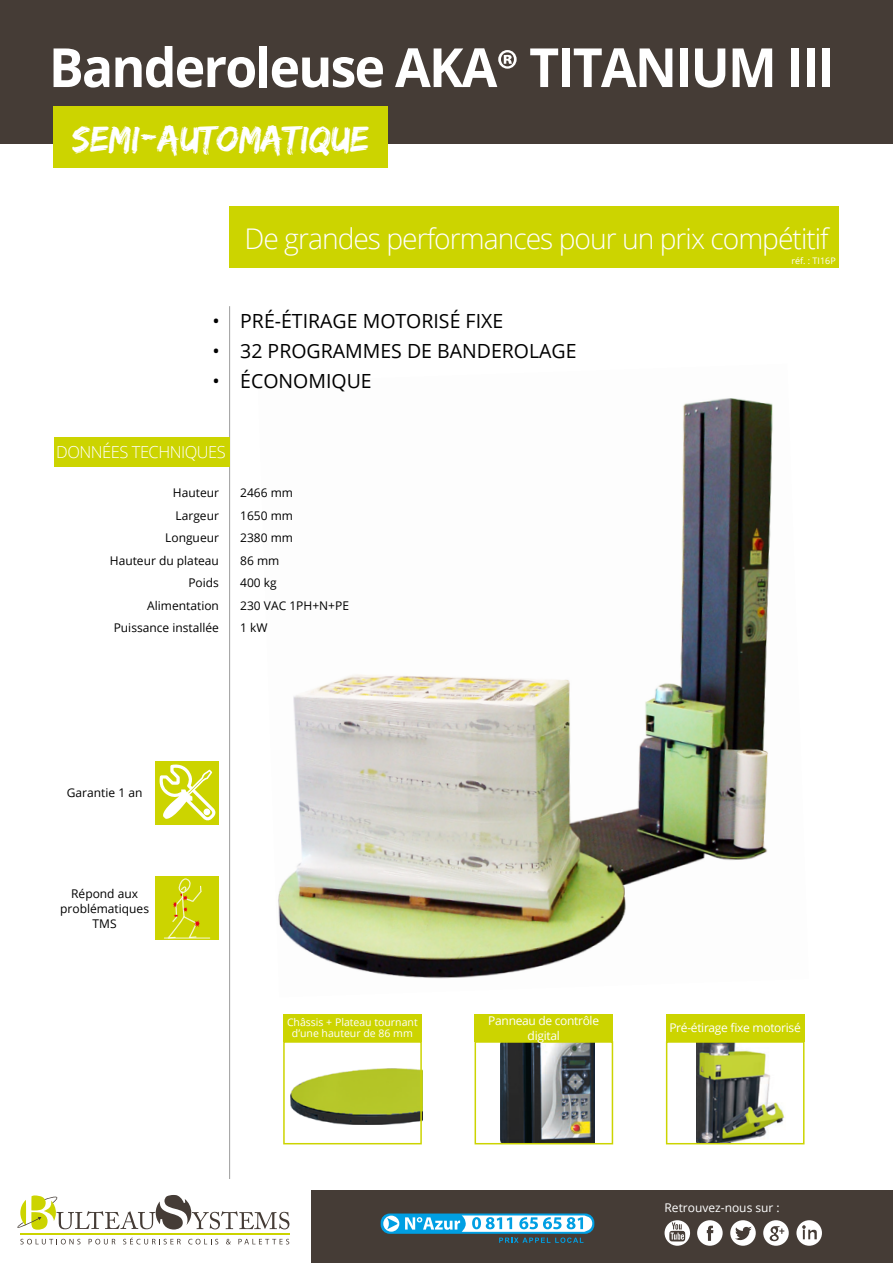
<style>
.page{position:relative;width:893px;height:1263px;background:#fff}
.page>*{position:absolute;margin:0;border:0;box-sizing:border-box;transform-origin:0 0}
.t1{font:700 54px "Open Sans";letter-spacing:-.035em;color:#fff;scale:.96 1}
.t2{font:37.5px "Edo";color:#fff}
.t3{font:300 28.5px "Open Sans";letter-spacing:-.035em;color:#fff}
.t4{font:19.5px "Open Sans";color:#000}
.t5{font:300 16.5px "Open Sans";letter-spacing:-.03em;color:#fff}
.t6{font:12px/22.5px "Open Sans";color:#000;text-align:center}
.t7{font:12px/14.4px "Open Sans";letter-spacing:-.025em;color:#fff;text-align:center}
.t8{font:12px "Open Sans";color:#fff}
.t9{font:10.5px/10.5px "Open Sans";color:#fff;text-align:center}
.t10{font:9px "Open Sans";color:#fff}
.s1{font-family:"Myriad Pro"}
</style>
<div class="page">
<div style="left:0;top:0;width:893px;height:144px;background:#453c36"></div>
<div style="left:230px;top:206px;width:609px;height:62px;background:#ccd400"></div>
<hr style="left:229px;top:306px;width:1px;height:873px;background:#9d9d9c">
<div style="left:54px;top:437px;width:176px;height:30px;background:#ccd400"></div>
<svg style="left:20px;top:1239px;width:61px;height:5px"></svg>
<svg style="left:89px;top:1239px;width:26px;height:5px"></svg>
<svg style="left:123px;top:1237px;width:58px;height:7px"></svg>
<svg style="left:188px;top:1239px;width:30px;height:5px"></svg>
<svg style="left:226px;top:1239px;width:5px;height:5px"></svg>
<svg style="left:238px;top:1239px;width:51px;height:5px"></svg>
<hr style="left:20px;top:1233px;width:269px;height:2px;background:#ccd400">
<svg style="left:17px;top:1195px;width:272px;height:35px"></svg>
<div style="left:311px;top:1189px;width:582px;height:74px;background:#453c36"></div>
<div style="left:381px;top:1213px;width:213px;height:21px;background:#009fe3;border-radius:9px"></div>
<svg style="left:383px;top:1215px;width:16px;height:17px"></svg>
<svg style="left:387px;top:1217px;width:10px;height:12px"></svg>
<svg style="left:405px;top:1215px;width:187px;height:28px"></svg>
<div style="left:697px;top:1220px;width:26px;height:26px;background:#fff;border-radius:50%"></div>
<svg style="left:707px;top:1226px;width:6px;height:15px"></svg>
<svg style="left:763px;top:1220px;width:26px;height:26px"></svg>
<svg style="left:770px;top:1226px;width:14px;height:15px"></svg>
<div style="left:796px;top:1220px;width:26px;height:26px;background:#fff;border-radius:50%"></div>
<svg style="left:802px;top:1225px;width:15px;height:14px"></svg>
<svg style="left:730px;top:1220px;width:26px;height:26px"></svg>
<svg style="left:735px;top:1226px;width:16px;height:15px"></svg>
<svg style="left:665px;top:1220px;width:25px;height:26px"></svg>
<svg style="left:669px;top:1222px;width:16px;height:19px"></svg>
<div style="left:53px;top:106px;width:335px;height:62px;background:#ccd400"></div>
<img style="left:278px;top:398px;width:495px;height:581px">
<img style="left:291px;top:1069px;width:128px;height:55px">
<div style="left:283px;top:1041px;width:139px;height:103px;border:2px solid #ccd400"></div>
<div style="left:283px;top:1014px;width:139px;height:27px;background:#ccd400"></div>
<svg style="left:594px;top:1112px;width:1px;height:21px"></svg>
<img style="left:501px;top:1044px;width:93px;height:97px">
<div style="left:475px;top:1041px;width:138px;height:103px;border:2px solid #ccd400"></div>
<div style="left:475px;top:1014px;width:138px;height:27px;background:#ccd400"></div>
<img style="left:696px;top:1044px;width:89px;height:97px">
<div style="left:666px;top:1041px;width:138px;height:103px;border:2px solid #ccd400"></div>
<div style="left:666px;top:1014px;width:138px;height:27px;background:#ccd400"></div>
<div style="left:155px;top:761px;width:64px;height:63px;background:#ccd400"></div>
<svg style="left:160px;top:764px;width:56px;height:57px"></svg>
<div style="left:204px;top:808px;width:6px;height:7px;background:#fff;border-radius:50%"></div>
<div style="left:155px;top:876px;width:64px;height:64px;background:#ccd400"></div>
<hr style="left:164px;top:938px;width:46px;height:1px;background:#fff">
<svg style="left:168px;top:878px;width:34px;height:60px"></svg>
<h1 class="t1" style="left:49px;top:29px;width:820px">Banderoleuse AKA<span class="s1">®</span> TITANIUM III</h1>
<h2 class="t2" style="left:72px;top:117px;width:298px">SEMI-AUTOMATIQUE</h2>
<h3 class="t3" style="left:244px;top:219px;width:586px">De grandes performances pour un prix compétitif</h3>
<p class="t10" style="left:791px;top:255px;width:46px">réf. : TI16P</p>
<h3 class="t4" style="left:213px;top:307px;width:292px">• PRÉ-ÉTIRAGE MOTORISÉ FIXE</h3>
<h3 class="t4" style="left:213px;top:337px;width:366px">• 32 PROGRAMMES DE BANDEROLAGE</h3>
<h3 class="t4" style="left:213px;top:367px;width:161px">• ÉCONOMIQUE</h3>
<h3 class="t5" style="left:56px;top:441px;width:171px">DONNÉES TECHNIQUES</h3>
<p class="t6" style="left:110px;top:481px;width:111px;text-align:right">Hauteur<br>Largeur<br>Longueur<br>Hauteur du plateau<br>Poids<br>Alimentation<br>Puissance installée</p>
<p class="t6" style="left:240px;top:481px;width:110px;text-align:left">2466 mm<br>1650 mm<br>2380 mm<br>86 mm<br>400 kg<br>230 VAC 1PH+N+PE<br>1 kW</p>
<p class="t6" style="left:67px;top:781px;width:77px">Garantie 1 an</p>
<p class="t6" style="left:60px;top:885px;width:90px;line-height:15px">Répond aux problématiques<br>TMS</p>
<p class="t9" style="left:287px;top:1017px;width:132px">Châssis + Plateau tournant d’une hauteur de 86 mm</p>
<p class="t7" style="left:488px;top:1013px;width:112px">Panneau de contrôle digital</p>
<p class="t7" style="left:669px;top:1020px;width:133px">Pré-étirage fixe motorisé</p>
<p class="t8" style="left:665px;top:1200px;width:117px">Retrouvez-nous sur :</p>
</div>
